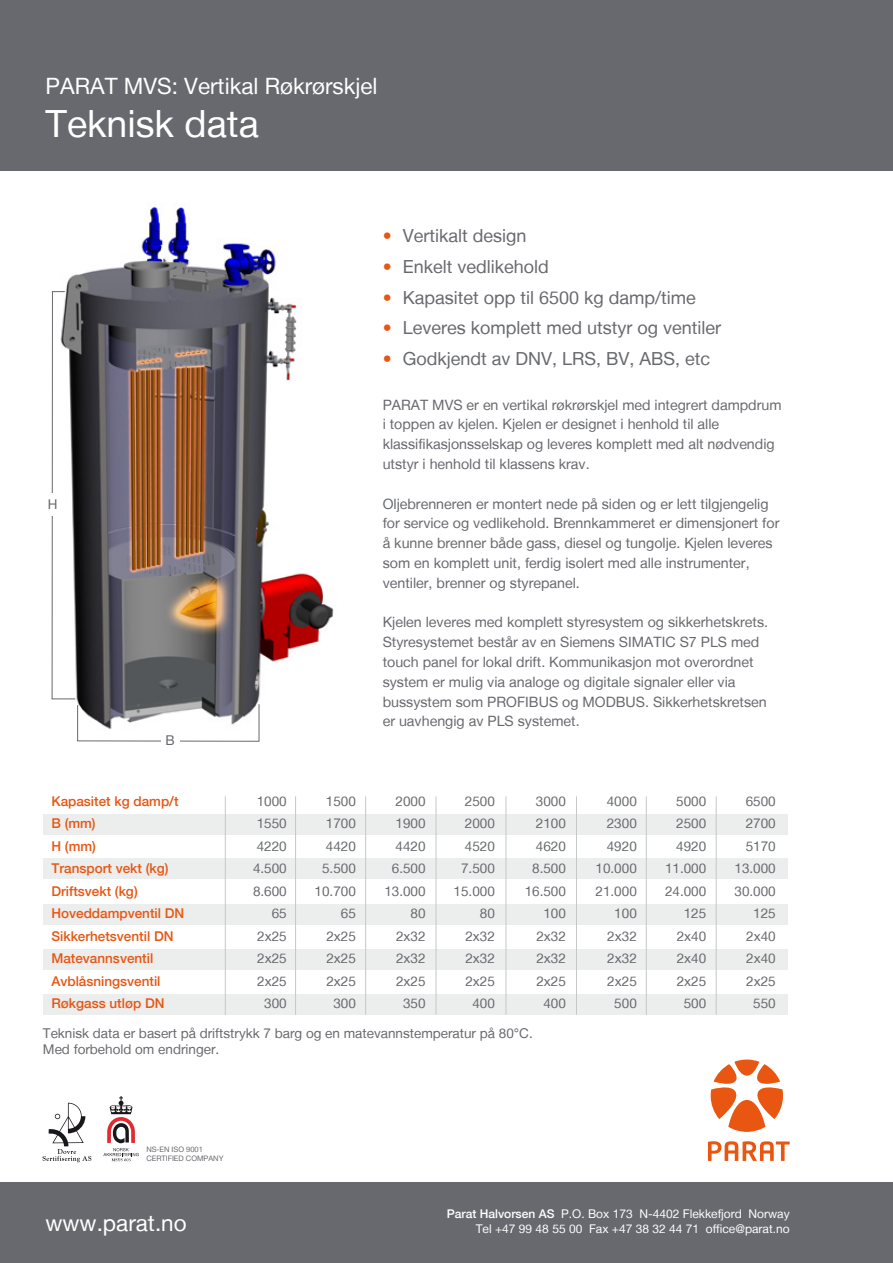
<style>
.page{position:relative;width:893px;height:1263px;background:#fff}
.page>*{position:absolute;margin:0;border:0;box-sizing:border-box;transform-origin:0 0}
.t1{font:37.5px "Helvetica Neue LT";color:#fff}
.t2{font:22.5px "Helvetica Neue LT";color:#fff}
.t3{font:18px "Helvetica Neue LT";color:#68696e}
.t4{font:14.25px/19.8px "Helvetica Neue LT";color:#68696e}
.t5{font:13.5px/16.2px "Helvetica Neue LT";color:#68696e}
.t6{font:500 13.5px "Helvetica Neue LT";color:#e85612}
.t7{font:12px "Helvetica Neue LT";color:#fff}
.t8{font:7.5px/9px "Helvetica Neue LT";color:#68696e}
.s1{color:#e85612}
.s2{font-weight:500}
</style>
<div class="page">
<div style="left:0;top:0;width:893px;height:170px;background:#68696e"></div>
<svg style="left:708px;top:1141px;width:82px;height:20px"></svg>
<svg style="left:711px;top:1059px;width:72px;height:73px"></svg>
<div style="left:0;top:1182px;width:893px;height:81px;background:#68696e"></div>
<svg style="left:43px;top:1103px;width:48px;height:59px"></svg>
<svg style="left:103px;top:1096px;width:36px;height:65px"></svg>
<div style="left:43px;top:994px;width:744px;height:21px;background:#eceded"></div>
<div style="left:43px;top:949px;width:744px;height:21px;background:#eceded"></div>
<div style="left:43px;top:858px;width:744px;height:21px;background:#eceded"></div>
<div style="left:43px;top:904px;width:744px;height:21px;background:#eceded"></div>
<div style="left:43px;top:814px;width:744px;height:21px;background:#eceded"></div>
<hr style="left:225px;top:796px;width:1px;height:219px;background:#c6c7c8">
<hr style="left:295px;top:796px;width:1px;height:219px;background:#c6c7c8">
<hr style="left:365px;top:796px;width:1px;height:219px;background:#c6c7c8">
<hr style="left:436px;top:796px;width:1px;height:219px;background:#c6c7c8">
<hr style="left:716px;top:796px;width:1px;height:219px;background:#c6c7c8">
<hr style="left:506px;top:796px;width:1px;height:219px;background:#c6c7c8">
<hr style="left:576px;top:796px;width:1px;height:219px;background:#c6c7c8">
<hr style="left:646px;top:796px;width:1px;height:219px;background:#c6c7c8">
<img style="left:66px;top:206px;width:268px;height:480px">
<svg style="left:51px;top:291px;width:209px;height:451px;background:#7c716e"></svg>
<div style="left:161px;top:730px;width:19px;height:15px;background:#fff"></div>
<h2 class="t2" style="left:46px;top:73px;width:334px">PARAT MVS: Vertikal Røkrørskjel</h2>
<h1 class="t1" style="left:46px;top:102px;width:215px">Teknisk data</h1>
<p class="t5" style="left:48px;top:496px;width:11px">H</p>
<p class="t5" style="left:166px;top:732px;width:11px">B</p>
<p class="t3" style="left:383px;top:225px;width:145px"><span class="s1">•</span> Vertikalt design</p>
<p class="t3" style="left:383px;top:256px;width:168px"><span class="s1">•</span> Enkelt vedlikehold</p>
<p class="t3" style="left:383px;top:287px;width:315px"><span class="s1">•</span> Kapasitet opp til 6500 kg damp/time</p>
<p class="t3" style="left:383px;top:317px;width:340px"><span class="s1">•</span> Leveres komplett med utstyr og ventiler</p>
<p class="t3" style="left:383px;top:348px;width:329px"><span class="s1">•</span> Godkjendt av DNV, LRS, BV, ABS, etc</p>
<p class="t4" style="left:383px;top:394px;width:400px;text-indent:50px">MVS er en vertikal røkrørskjel med integrert dampdrum i toppen av kjelen. Kjelen er designet i henhold til alle klassifikasjonsselskap og leveres komplett med alt nødvendig utstyr i henhold til klassens krav.</p>
<p class="t4" style="left:383px;top:493px;width:398px">Oljebrenneren er montert nede på siden og er lett tilgjengelig for service og vedlikehold. Brennkammeret er dimensjonert for å kunne brenner både gass, diesel og tungolje. Kjelen leveres som en komplett unit, ferdig isolert med alle instrumenter, ventiler, brenner og styrepanel.</p>
<p class="t4" style="left:383px;top:612px;width:387px">Kjelen leveres med komplett styresystem og sikkerhetskrets.<br>Styresystemet består av en Siemens SIMATIC S7 PLS med touch panel for lokal drift. Kommunikasjon mot overordnet system er mulig via analoge og digitale signaler eller via bussystem som PROFIBUS og MODBUS. Sikkerhetskretsen er uavhengig av PLS systemet.</p>
<p class="t4" style="left:383px;top:394px;width:20px">Parat</p>
<p class="t6" style="left:51px;top:793px;width:129px">Kapasitet kg damp/t</p>
<p class="t5" style="left:257px;top:793px;width:32px">1000</p>
<p class="t5" style="left:326px;top:793px;width:32px">1500</p>
<p class="t5" style="left:396px;top:793px;width:32px">2000</p>
<p class="t5" style="left:465px;top:793px;width:32px">2500</p>
<p class="t5" style="left:536px;top:793px;width:32px">3000</p>
<p class="t5" style="left:607px;top:793px;width:32px">4000</p>
<p class="t5" style="left:676px;top:793px;width:32px">5000</p>
<p class="t5" style="left:746px;top:793px;width:32px">6500</p>
<p class="t6" style="left:51px;top:815px;width:46px">B (mm)</p>
<p class="t5" style="left:257px;top:815px;width:32px">1550</p>
<p class="t5" style="left:326px;top:815px;width:32px">1700</p>
<p class="t5" style="left:396px;top:815px;width:32px">1900</p>
<p class="t5" style="left:465px;top:815px;width:32px">2000</p>
<p class="t5" style="left:536px;top:815px;width:32px">2100</p>
<p class="t5" style="left:607px;top:815px;width:32px">2300</p>
<p class="t5" style="left:676px;top:815px;width:32px">2500</p>
<p class="t5" style="left:746px;top:815px;width:32px">2700</p>
<p class="t6" style="left:51px;top:838px;width:46px">H (mm)</p>
<p class="t5" style="left:257px;top:838px;width:32px">4220</p>
<p class="t5" style="left:326px;top:838px;width:32px">4420</p>
<p class="t5" style="left:396px;top:838px;width:32px">4420</p>
<p class="t5" style="left:465px;top:838px;width:32px">4520</p>
<p class="t5" style="left:536px;top:838px;width:32px">4620</p>
<p class="t5" style="left:607px;top:838px;width:32px">4920</p>
<p class="t5" style="left:676px;top:838px;width:32px">4920</p>
<p class="t5" style="left:746px;top:838px;width:32px">5170</p>
<p class="t6" style="left:51px;top:860px;width:119px">Transport vekt (kg)</p>
<p class="t5" style="left:253px;top:860px;width:35px">4.500</p>
<p class="t5" style="left:322px;top:860px;width:35px">5.500</p>
<p class="t5" style="left:392px;top:860px;width:35px">6.500</p>
<p class="t5" style="left:461px;top:860px;width:35px">7.500</p>
<p class="t5" style="left:532px;top:860px;width:35px">8.500</p>
<p class="t5" style="left:596px;top:860px;width:43px">10.000</p>
<p class="t5" style="left:665px;top:860px;width:43px">11.000</p>
<p class="t5" style="left:734px;top:860px;width:43px">13.000</p>
<p class="t6" style="left:51px;top:883px;width:88px">Driftsvekt (kg)</p>
<p class="t5" style="left:253px;top:883px;width:35px">8.600</p>
<p class="t5" style="left:315px;top:883px;width:43px">10.700</p>
<p class="t5" style="left:384px;top:883px;width:43px">13.000</p>
<p class="t5" style="left:454px;top:883px;width:43px">15.000</p>
<p class="t5" style="left:525px;top:883px;width:43px">16.500</p>
<p class="t5" style="left:596px;top:883px;width:43px">21.000</p>
<p class="t5" style="left:665px;top:883px;width:43px">24.000</p>
<p class="t5" style="left:734px;top:883px;width:43px">30.000</p>
<p class="t6" style="left:51px;top:905px;width:134px">Hoveddampventil DN</p>
<p class="t5" style="left:272px;top:905px;width:17px">65</p>
<p class="t5" style="left:341px;top:905px;width:17px">65</p>
<p class="t5" style="left:411px;top:905px;width:17px">80</p>
<p class="t5" style="left:480px;top:905px;width:17px">80</p>
<p class="t5" style="left:543px;top:905px;width:24px">100</p>
<p class="t5" style="left:614px;top:905px;width:24px">100</p>
<p class="t5" style="left:684px;top:905px;width:24px">125</p>
<p class="t5" style="left:753px;top:905px;width:24px">125</p>
<p class="t6" style="left:51px;top:928px;width:124px">Sikkerhetsventil DN</p>
<p class="t5" style="left:257px;top:928px;width:31px">2x25</p>
<p class="t5" style="left:326px;top:928px;width:31px">2x25</p>
<p class="t5" style="left:396px;top:928px;width:31px">2x32</p>
<p class="t5" style="left:465px;top:928px;width:31px">2x32</p>
<p class="t5" style="left:536px;top:928px;width:31px">2x32</p>
<p class="t5" style="left:607px;top:928px;width:31px">2x32</p>
<p class="t5" style="left:677px;top:928px;width:31px">2x40</p>
<p class="t5" style="left:746px;top:928px;width:31px">2x40</p>
<p class="t6" style="left:51px;top:950px;width:103px">Matevannsventil</p>
<p class="t5" style="left:257px;top:950px;width:31px">2x25</p>
<p class="t5" style="left:326px;top:950px;width:31px">2x25</p>
<p class="t5" style="left:396px;top:950px;width:31px">2x32</p>
<p class="t5" style="left:465px;top:950px;width:31px">2x32</p>
<p class="t5" style="left:536px;top:950px;width:31px">2x32</p>
<p class="t5" style="left:607px;top:950px;width:31px">2x32</p>
<p class="t5" style="left:677px;top:950px;width:31px">2x40</p>
<p class="t5" style="left:746px;top:950px;width:31px">2x40</p>
<p class="t6" style="left:51px;top:973px;width:111px">Avblåsningsventil</p>
<p class="t5" style="left:257px;top:973px;width:31px">2x25</p>
<p class="t5" style="left:326px;top:973px;width:31px">2x25</p>
<p class="t5" style="left:396px;top:973px;width:31px">2x25</p>
<p class="t5" style="left:465px;top:973px;width:31px">2x25</p>
<p class="t5" style="left:536px;top:973px;width:31px">2x25</p>
<p class="t5" style="left:607px;top:973px;width:31px">2x25</p>
<p class="t5" style="left:677px;top:973px;width:31px">2x25</p>
<p class="t5" style="left:746px;top:973px;width:31px">2x25</p>
<p class="t6" style="left:51px;top:996px;width:115px">Røkgass utløp DN</p>
<p class="t5" style="left:264px;top:995px;width:24px">300</p>
<p class="t5" style="left:333px;top:995px;width:24px">300</p>
<p class="t5" style="left:403px;top:995px;width:24px">350</p>
<p class="t5" style="left:472px;top:995px;width:24px">400</p>
<p class="t5" style="left:543px;top:995px;width:24px">400</p>
<p class="t5" style="left:614px;top:995px;width:24px">500</p>
<p class="t5" style="left:684px;top:995px;width:24px">500</p>
<p class="t5" style="left:753px;top:995px;width:24px">550</p>
<p class="t5" style="left:43px;top:1025px;width:491px">Teknisk data er basert på driftstrykk 7 barg og en matevannstemperatur på 80°C.<br>Med forbehold om endringer.</p>
<p class="t8" style="left:146px;top:1144px;width:79px">NS-EN ISO 9001<br>CERTIFIED COMPANY</p>
<p class="t7" style="left:447px;top:1207px;width:344px"><span class="s2">Parat Halvorsen AS</span> P.O. Box 173 N-4402 Flekkefjord Norway</p>
<h2 class="t2" style="left:46px;top:1210px;width:143px">www.parat.no</h2>
<p class="t7" style="left:476px;top:1221px;width:315px">Tel +47 99 48 55 00 Fax +47 38 32 44 71 office@parat.no</p>
</div>
